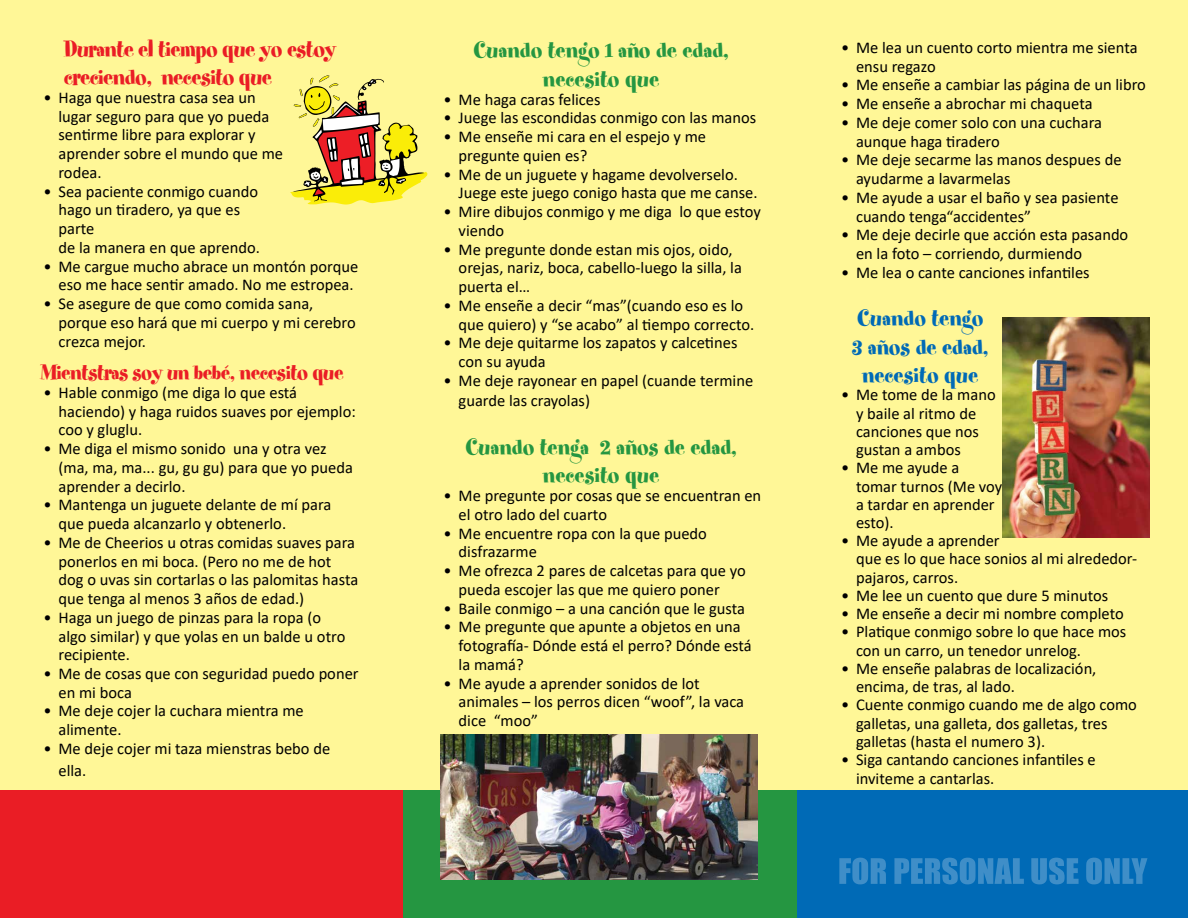
<style>
.page{position:relative;width:1188px;height:918px;background:#fff}
.page>*{position:absolute;margin:0;border:0;box-sizing:border-box;transform-origin:0 0}
.t1{font:25.5px/28.5px "Spumoni";color:#259641;text-align:center}
.t2{font:25.5px/28.5px "Spumoni";letter-spacing:-.02em;color:#ea1d25}
.t3{font:25.5px/28.5px "Spumoni";color:#006ab6;text-align:center}
.t4{font:24px "Spumoni";letter-spacing:-.02em;color:#ea1d25}
.t5{font:16.5px/18.8px "Calibri";color:#000}
</style>
<div class="page">
<div style="left:0;top:0;width:1188px;height:801px;background:#fff797"></div>
<div style="left:399px;top:791px;width:402px;height:127px;background:#259641"></div>
<div style="left:798px;top:791px;width:390px;height:127px;background:#006ab6"></div>
<div style="left:0;top:791px;width:403px;height:127px;background:#ea1d25"></div>
<svg style="left:290px;top:75px;width:137px;height:130px"></svg>
<img style="left:1002px;top:318px;width:147px;height:220px">
<img style="left:441px;top:734px;width:317px;height:145px">
<svg style="left:839px;top:858px;width:309px;height:26px"></svg>
<h1 class="t2" style="left:64px;top:36px;width:274px">Durante el tiempo que yo estoy creciendo, necesito que</h1>
<p class="t5" style="left:58px;top:89px;width:226px;text-indent:-15px">• Haga que nuestra casa sea un lugar seguro para que yo pueda sentirme libre para explorar y aprender sobre el mundo que me rodea.</p>
<p class="t5" style="left:58px;top:182px;width:203px;text-indent:-15px">• Sea paciente conmigo cuando hago un tiradero, ya que es parte<br>de la manera en que aprendo.</p>
<p class="t5" style="left:44px;top:257px;width:316px;text-align:right">• Me cargue mucho abrace un montón porque eso me hace sentir amado. No me estropea.</p>
<p class="t5" style="left:58px;top:295px;width:299px;text-indent:-15px">• Se asegure de que como comida sana, porque eso hará que mi cuerpo y mi cerebro crezca mejor.</p>
<h2 class="t4" style="left:40px;top:360px;width:305px">Mientstras soy un bebé, necesito que</h2>
<p class="t5" style="left:58px;top:384px;width:299px;text-indent:-15px">• Hable conmigo (me diga lo que está haciendo) y haga ruidos suaves por ejemplo: coo y gluglu.</p>
<p class="t5" style="left:58px;top:440px;width:296px;text-indent:-15px">• Me diga el mismo sonido una y otra vez (ma, ma, ma... gu, gu gu) para que yo pueda aprender a decirlo.</p>
<p class="t5" style="left:58px;top:496px;width:274px;text-indent:-15px">• Mantenga un juguete delante de mí para que pueda alcanzarlo y obtenerlo.</p>
<p class="t5" style="left:58px;top:534px;width:301px;text-indent:-15px">• Me de Cheerios u otras comidas suaves para ponerlos en mi boca. (Pero no me de hot dog o uvas sin cortarlas o las palomitas hasta que tenga al menos 3 años de edad.)</p>
<p class="t5" style="left:58px;top:609px;width:288px;text-indent:-15px">• Haga un juego de pinzas para la ropa (o algo similar) y que yolas en un balde u otro recipiente.</p>
<p class="t5" style="left:58px;top:665px;width:302px;text-indent:-15px">• Me de cosas que con seguridad puedo poner en mi boca</p>
<p class="t5" style="left:58px;top:702px;width:247px;text-indent:-15px">• Me deje cojer la cuchara mientra me alimente.</p>
<p class="t5" style="left:58px;top:738px;width:273px;line-height:21.6px;text-indent:-15px">• Me deje cojer mi taza mienstras bebo de ella.</p>
<h1 class="t1" style="left:473px;top:38px;width:257px">Cuando tengo 1 año de edad, necesito que</h1>
<p class="t5" style="left:444px;top:90px;width:159px">• Me haga caras felices</p>
<p class="t5" style="left:444px;top:109px;width:314px">• Juege las escondidas conmigo con las manos</p>
<p class="t5" style="left:459px;top:128px;width:249px;text-indent:-15px">• Me enseñe mi cara en el espejo y me pregunte quien es?</p>
<p class="t5" style="left:459px;top:165px;width:300px;text-indent:-15px">• Me de un juguete y hagame devolverselo.<br>Juege este juego conigo hasta que me canse.</p>
<p class="t5" style="left:459px;top:203px;width:304px;text-indent:-15px">• Mire dibujos conmigo y me diga lo que estoy viendo</p>
<p class="t5" style="left:459px;top:240px;width:285px;text-indent:-15px">• Me pregunte donde estan mis ojos, oido, orejas, nariz, boca, cabello-luego la silla, la puerta el…</p>
<p class="t5" style="left:459px;top:297px;width:297px;text-indent:-15px">• Me enseñe a decir “mas”(cuando eso es lo que quiero) y “se acabo” al tiempo correcto.</p>
<p class="t5" style="left:459px;top:334px;width:280px;text-indent:-15px">• Me deje quitarme los zapatos y calcetines con su ayuda</p>
<p class="t5" style="left:459px;top:371px;width:296px;line-height:19.8px;text-indent:-15px">• Me deje rayonear en papel (cuande termine guarde las crayolas)</p>
<h1 class="t1" style="left:465px;top:434px;width:273px">Cuando tenga 2 años de edad, necesito que</h1>
<p class="t5" style="left:459px;top:487px;width:304px;text-indent:-15px">• Me pregunte por cosas que se encuentran en el otro lado del cuarto</p>
<p class="t5" style="left:459px;top:525px;width:250px;text-indent:-15px">• Me encuentre ropa con la que puedo disfrazarme</p>
<p class="t5" style="left:459px;top:562px;width:289px;text-indent:-15px">• Me ofrezca 2 pares de calcetas para que yo pueda escojer las que me quiero poner</p>
<p class="t5" style="left:444px;top:600px;width:303px">• Baile conmigo – a una canción que le gusta</p>
<p class="t5" style="left:459px;top:618px;width:295px;text-indent:-15px">• Me pregunte que apunte a objetos en una fotografía- Dónde está el perro? Dónde está la mamá?</p>
<p class="t5" style="left:459px;top:675px;width:287px;text-indent:-15px">• Me ayude a aprender sonidos de lot animales – los perros dicen “woof”, la vaca dice “moo”</p>
<p class="t5" style="left:856px;top:39px;width:283px;text-indent:-15px">• Me lea un cuento corto mientra me sienta ensu regazo</p>
<p class="t5" style="left:841px;top:76px;width:306px">• Me enseñe a cambiar las página de un libro</p>
<p class="t5" style="left:841px;top:95px;width:253px">• Me enseñe a abrochar mi chaqueta</p>
<p class="t5" style="left:856px;top:114px;width:248px;text-indent:-15px">• Me deje comer solo con una cuchara aunque haga tiradero</p>
<p class="t5" style="left:856px;top:151px;width:267px;text-indent:-15px">• Me deje secarme las manos despues de ayudarme a lavarmelas</p>
<p class="t5" style="left:856px;top:189px;width:264px;text-indent:-15px">• Me ayude a usar el baño y sea pasiente cuando tenga“accidentes”</p>
<p class="t5" style="left:856px;top:226px;width:274px;text-indent:-15px">• Me deje decirle que acción esta pasando en la foto – corriendo, durmiendo</p>
<p class="t5" style="left:841px;top:264px;width:250px">• Me lea o cante canciones infantiles</p>
<h1 class="t3" style="left:852px;top:306px;width:139px">Cuando tengo<br>3 años de edad, necesito que</h1>
<p class="t5" style="left:856px;top:386px;width:141px;line-height:18.3px;text-indent:-15px">• Me tome de la mano y baile al ritmo de canciones que nos gustan a ambos</p>
<p class="t5" style="left:856px;top:459px;width:148px;line-height:18.3px;text-indent:-15px">• Me me ayude a tomar turnos (Me voy a tardar en aprender esto).</p>
<p class="t5" style="left:856px;top:532px;width:283px;line-height:18.3px;text-indent:-15px">• Me ayude a aprender<br>que es lo que hace sonios al mi alrededor&shy;pajaros, carros.</p>
<p class="t5" style="left:841px;top:587px;width:269px">• Me lee un cuento que dure 5 minutos</p>
<p class="t5" style="left:841px;top:605px;width:284px">• Me enseñe a decir mi nombre completo</p>
<p class="t5" style="left:856px;top:623px;width:272px;line-height:18.3px;text-indent:-15px">• Platique conmigo sobre lo que hace mos con un carro, un tenedor unrelog.</p>
<p class="t5" style="left:856px;top:660px;width:242px;line-height:18.3px;text-indent:-15px">• Me enseñe palabras de localización, encima, de tras, al lado.</p>
<p class="t5" style="left:856px;top:696px;width:282px;line-height:18.3px;text-indent:-15px">• Cuente conmigo cuando me de algo como galletas, una galleta, dos galletas, tres galletas (hasta el numero 3).</p>
<p class="t5" style="left:856px;top:751px;width:241px;text-indent:-15px">• Siga cantando canciones infantiles e inviteme a cantarlas.</p>
</div>
